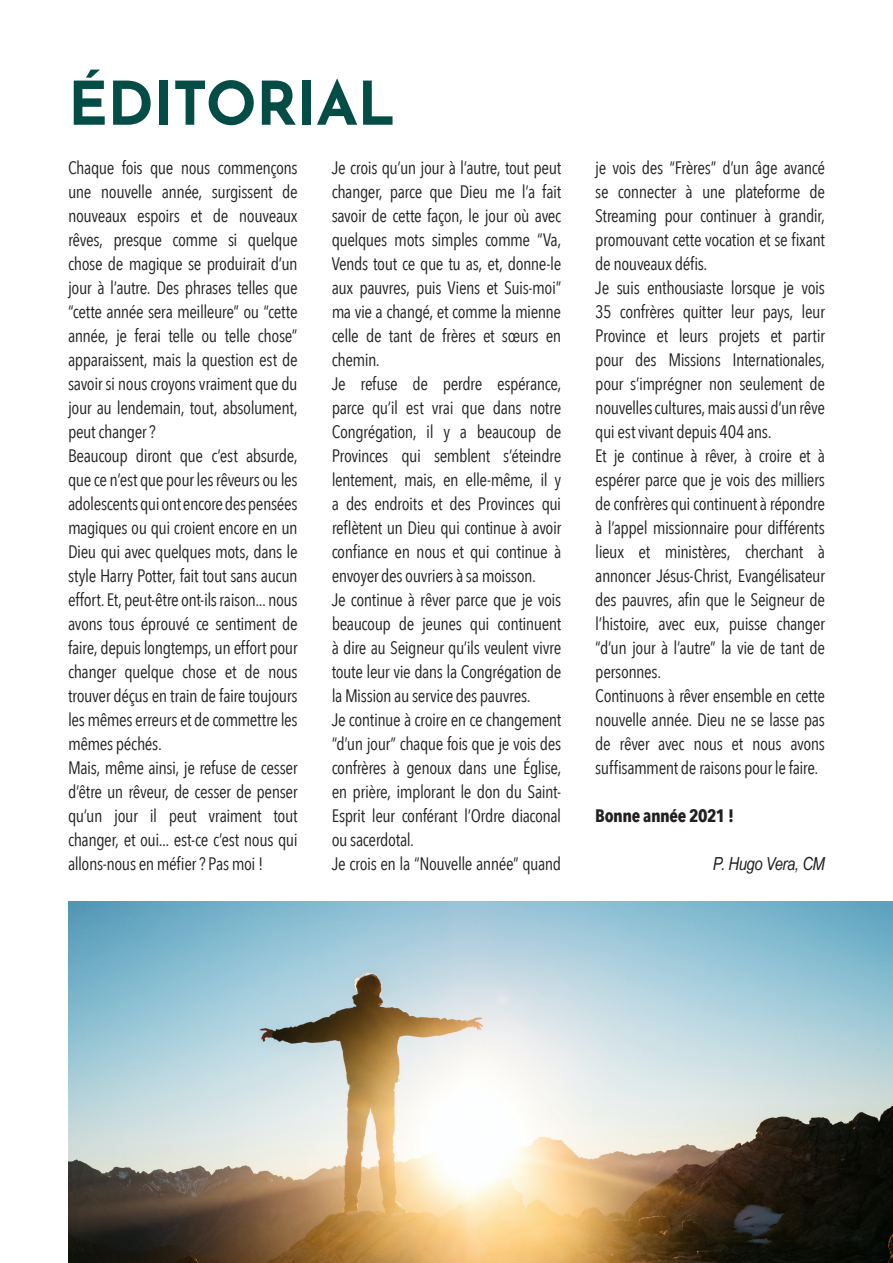
<style>
.page{position:relative;width:893px;height:1263px;background:#fff}
.page>*{position:absolute;margin:0;border:0;box-sizing:border-box;transform-origin:0 0}
.t1{font:700 60px "Josefin Sans";letter-spacing:-.01em;color:#044c46}
.t2{font:18px/24px "Avenir Next Condensed";letter-spacing:-.025em;color:#231f20;text-align:justify}
.t3{font:700 18px "Avenir Next Condensed";letter-spacing:-.025em;color:#231f20}
.t4{font:italic 18px "Arial Narrow";letter-spacing:-.025em;color:#231f20}
</style>
<div class="page">
<img style="left:68px;top:901px;width:825px;height:362px">
<p class="t1" style="left:68px;top:50px;width:329px">ÉDITORIAL</p>
<p class="t2" style="left:68px;top:155px;width:231px">Chaque fois que nous commençons une nouvelle année, surgissent de nouveaux espoirs et de nouveaux rêves, presque comme si quelque chose de magique se produirait d’un jour à l’autre. Des phrases telles que “cette année sera meilleure” ou “cette année, je ferai telle ou telle chose” apparaissent, mais la question est de savoir si nous croyons vraiment que du jour au lendemain, tout, absolument, peut changer ?</p>
<p class="t2" style="left:68px;top:443px;width:231px">Beaucoup diront que c’est absurde, que ce n’est que pour les rêveurs ou les adolescents qui ont encore des pensées magiques ou qui croient encore en un Dieu qui avec quelques mots, dans le style Harry Potter, fait tout sans aucun effort. Et, peut-être ont-ils raison... nous avons tous éprouvé ce sentiment de faire, depuis longtemps, un effort pour changer quelque chose et de nous trouver déçus en train de faire toujours les mêmes erreurs et de commettre les mêmes péchés.</p>
<p class="t2" style="left:68px;top:755px;width:231px">Mais, même ainsi, je refuse de cesser d’être un rêveur, de cesser de penser qu’un jour il peut vraiment tout changer, et oui... est-ce c’est nous qui allons-nous en méfier ? Pas moi !</p>
<p class="t2" style="left:332px;top:155px;width:231px">Je crois qu’un jour à l’autre, tout peut changer, parce que Dieu me l’a fait savoir de cette façon, le jour où avec quelques mots simples comme “Va, Vends tout ce que tu as, et, donne-le aux pauvres, puis Viens et Suis-moi” ma vie a changé, et comme la mienne celle de tant de frères et sœurs en chemin.</p>
<p class="t2" style="left:332px;top:371px;width:231px">Je refuse de perdre espérance, parce qu’il est vrai que dans notre Congrégation, il y a beaucoup de Provinces qui semblent s’éteindre lentement, mais, en elle-même, il y a des endroits et des Provinces qui reflètent un Dieu qui continue à avoir confiance en nous et qui continue à envoyer des ouvriers à sa moisson.</p>
<p class="t2" style="left:332px;top:587px;width:231px">Je continue à rêver parce que je vois beaucoup de jeunes qui continuent à dire au Seigneur qu’ils veulent vivre toute leur vie dans la Congrégation de la Mission au service des pauvres.</p>
<p class="t2" style="left:332px;top:707px;width:231px">Je continue à croire en ce changement “d’un jour” chaque fois que je vois des confrères à genoux dans une Église, en prière, implorant le don du Saint-Esprit leur conférant l’Ordre diaconal ou sacerdotal.</p>
<p class="t2" style="left:332px;top:851px;width:231px">Je crois en la “Nouvelle année” quand</p>
<p class="t2" style="left:595px;top:155px;width:231px">je vois des “Frères” d’un âge avancé se connecter à une plateforme de Streaming pour continuer à grandir, promouvant cette vocation et se fixant de nouveaux défis.</p>
<p class="t2" style="left:595px;top:275px;width:231px">Je suis enthousiaste lorsque je vois 35 confrères quitter leur pays, leur Province et leurs projets et partir pour des Missions Internationales, pour s’imprégner non seulement de nouvelles cultures, mais aussi d’un rêve qui est vivant depuis 404 ans.</p>
<p class="t2" style="left:595px;top:443px;width:231px">Et je continue à rêver, à croire et à espérer parce que je vois des milliers de confrères qui continuent à répondre à l’appel missionnaire pour différents lieux et ministères, cherchant à annoncer Jésus-Christ, Evangélisateur des pauvres, afin que le Seigneur de l’histoire, avec eux, puisse changer “d’un jour à l’autre” la vie de tant de personnes.</p>
<p class="t2" style="left:595px;top:683px;width:231px">Continuons à rêver ensemble en cette nouvelle année. Dieu ne se lasse pas de rêver avec nous et nous avons suffisamment de raisons pour le faire.</p>
<p class="t3" style="left:595px;top:805px;width:140px">Bonne année 2021 !</p>
<p class="t4" style="left:713px;top:851px;width:114px">P. Hugo Vera, CM</p>
</div>
